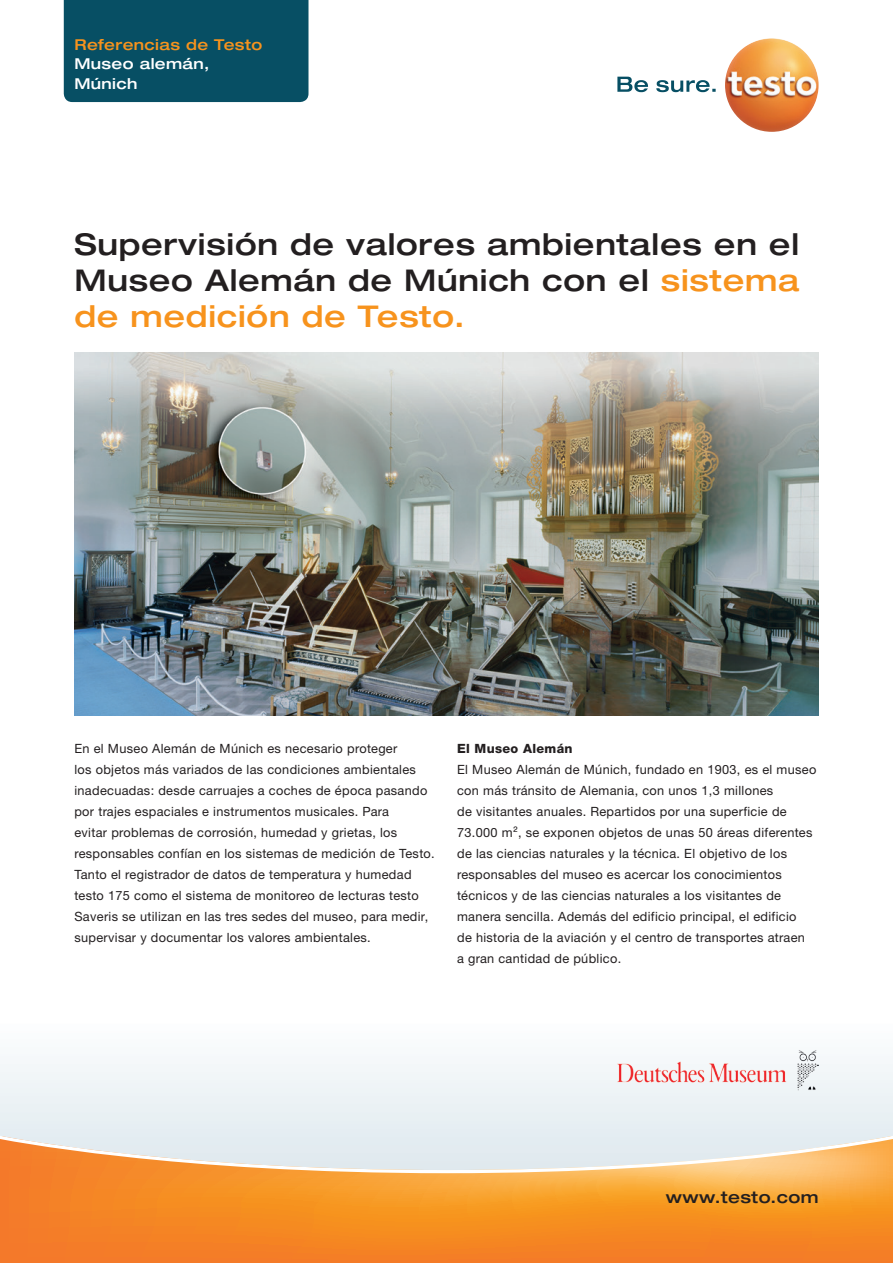
<style>
.page{position:relative;width:893px;height:1263px;background:#fff}
.page>*{position:absolute;margin:0;border:0;box-sizing:border-box;transform-origin:0 0}
.t1{font:500 expanded 30px/36px "Helvetica Neue LTW1 G";letter-spacing:.025em;color:#231f20;text-align:justify}
.t2{font:500 expanded 16.5px "Helvetica Neue LTW1 G";letter-spacing:.025em;color:#231f20}
.t3{font:500 expanded 15px "Helvetica Neue LTW1 G";letter-spacing:.025em;color:#f7931d}
.t4{font:500 expanded 15px/19.5px "Helvetica Neue LTW1 G";letter-spacing:.025em;color:#fff}
.t5{font:12.75px/21px "Helvetica Neue LTW1 G";letter-spacing:.025em;color:#231f20}
.t6{font:800 12.75px "Helvetica Neue LTW1 G";letter-spacing:.025em;color:#231f20}
.s1{color:#f7931d}
</style>
<div class="page">
<div style="left:0;top:1019px;width:893px;height:228px;background:#f1f6f8"></div>
<div style="left:64px;top:0;width:244px;height:102px;background:#074f64"></div>
<img style="left:74px;top:353px;width:745px;height:362px">
<img style="left:617px;top:1050px;width:202px;height:41px">
<svg style="left:0;top:1131px;width:893px;height:132px"></svg>
<svg style="left:617px;top:77px;width:99px;height:15px"></svg>
<img style="left:725px;top:38px;width:94px;height:94px;border-radius:47px">
<p class="t3" style="left:74px;top:35px;width:189px">Referencias de Testo</p>
<p class="t4" style="left:74px;top:54px;width:137px">Museo alemán,<br>Múnich</p>
<h1 class="t1" style="left:74px;top:226px;width:726px">Supervisión de valores ambientales en el Museo Alemán de Múnich con el <span class="s1">sistema de medición de Testo.</span></h1>
<p class="t5" style="left:74px;top:738px;width:362px">En el Museo Alemán de Múnich es necesario proteger<br>los objetos más variados de las condiciones ambientales inadecuadas: desde carruajes a coches de época pasando por trajes espaciales e instrumentos musicales. Para<br>evitar problemas de corrosión, humedad y grietas, los responsables confían en los sistemas de medición de Testo.<br>Tanto el registrador de datos de temperatura y humedad testo 175 como el sistema de monitoreo de lecturas testo Saveris se utilizan en las tres sedes del museo, para medir, supervisar y documentar los valores ambientales.</p>
<p class="t6" style="left:457px;top:741px;width:117px">El Museo Alemán</p>
<p class="t5" style="left:457px;top:759px;width:361px">El Museo Alemán de Múnich, fundado en 1903, es el museo con más tránsito de Alemania, con unos 1,3 millones<br>de visitantes anuales. Repartidos por una superficie de 73.000 m², se exponen objetos de unas 50 áreas diferentes de las ciencias naturales y la técnica. El objetivo de los responsables del museo es acercar los conocimientos técnicos y de las ciencias naturales a los visitantes de manera sencilla. Además del edificio principal, el edificio<br>de historia de la aviación y el centro de transportes atraen<br>a gran cantidad de público.</p>
<p class="t2" style="left:666px;top:1187px;width:154px">www.testo.com</p>
</div>
